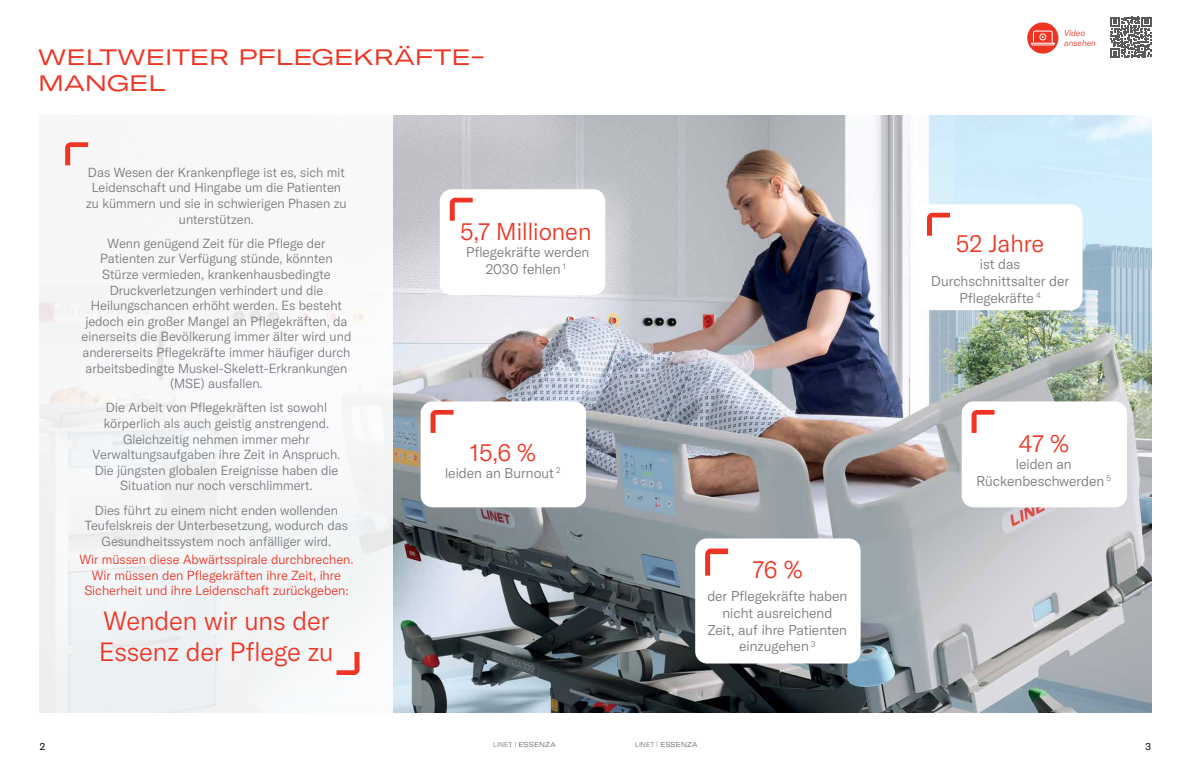
<style>
.page{position:relative;width:1191px;height:766px;background:#fff}
.page>*{position:absolute;margin:0;border:0;box-sizing:border-box;transform-origin:0 0}
.t1{font:300 26px/31.2px "GT America";color:#ee3524}
.t2{font:300 24px "GT America";color:#ee3524}
.t3{font:22px/26.4px "GT America Exp Rg";color:#ee3524}
.t4{font:300 14px/16.8px "GT America";color:#77787b;text-align:center}
.t5{font:300 13px/15.6px "GT America";color:#77787b;text-align:center}
.t6{font:300 13px/15.6px "GT America";color:#ee3524;text-align:center}
.t7{font:10px "GT America";color:#000}
.t8{font:italic 300 8.5px/10.2px "GT America";color:#ee3524}
.t9{font:expanded 7px "GT America";letter-spacing:.025em;color:#77787b}
.s1{font-weight:300;font-stretch:normal}
</style>
<div class="page">
<svg style="left:1110px;top:17px;width:41px;height:41px"></svg>
<div style="left:1027px;top:22px;width:31px;height:32px;background:#ee3524;border-radius:50%"></div>
<svg style="left:1030px;top:30px;width:25px;height:16px"></svg>
<div style="left:1039px;top:34px;width:7px;height:6px;border:1px solid #fff;border-radius:50%"></div>
<img style="left:393px;top:115px;width:758px;height:596px">
<div style="left:440px;top:189px;width:165px;height:106px;background:#fff;border-radius:12px"></div>
<svg style="left:450px;top:198px;width:23px;height:23px"></svg>
<div style="left:917px;top:204px;width:165px;height:106px;background:#fff;border-radius:12px"></div>
<svg style="left:927px;top:213px;width:23px;height:23px"></svg>
<div style="left:961px;top:401px;width:166px;height:106px;background:#fff;border-radius:12px"></div>
<svg style="left:971px;top:410px;width:23px;height:23px"></svg>
<div style="left:420px;top:401px;width:166px;height:106px;background:#fff;border-radius:12px"></div>
<svg style="left:430px;top:410px;width:23px;height:23px"></svg>
<div style="left:695px;top:538px;width:165px;height:125px;background:#fff;border-radius:12px"></div>
<svg style="left:705px;top:548px;width:23px;height:27px"></svg>
<div style="left:24px;top:109px;width:369px;height:614px;background:#f7f7f8"></div>
<svg style="left:336px;top:652px;width:23px;height:22px"></svg>
<svg style="left:65px;top:142px;width:23px;height:23px"></svg>
<h3 class="t3" style="left:38px;top:43px;width:448px">WELTWEITER PFLEGEKRÄFTE-<br>MANGEL</h3>
<p class="t5" style="left:86px;top:164px;width:262px">Das Wesen der Krankenpflege ist es, sich mit Leidenschaft und Hingabe um die Patienten zu kümmern und sie in schwierigen Phasen zu unterstützen.</p>
<p class="t5" style="left:82px;top:235px;width:271px">Wenn genügend Zeit für die Pflege der Patienten zur Verfügung stünde, könnten Stürze vermieden, krankenhausbedingte Druckverletzungen verhindert und die Heilungschancen erhöht werden. Es besteht jedoch ein großer Mangel an Pflegekräften, da einerseits die Bevölkerung immer älter wird und andererseits Pflegekräfte immer häufiger durch arbeitsbedingte Muskel-Skelett-Erkrankungen (MSE) ausfallen.</p>
<p class="t5" style="left:93px;top:400px;width:249px">Die Arbeit von Pflegekräften ist sowohl körperlich als auch geistig anstrengend.<br>Gleichzeitig nehmen immer mehr Verwaltungsaufgaben ihre Zeit in Anspruch.<br>Die jüngsten globalen Ereignisse haben die Situation nur noch verschlimmert.</p>
<p class="t5" style="left:85px;top:502px;width:265px">Dies führt zu einem nicht enden wollenden<br>Teufelskreis der Unterbesetzung, wodurch das<br>Gesundheitssystem noch anfälliger wird.</p>
<p class="t6" style="left:79px;top:551px;width:276px">Wir müssen diese Abwärtsspirale durchbrechen.<br>Wir müssen den Pflegekräften ihre Zeit, ihre<br>Sicherheit und ihre Leidenschaft zurückgeben:</p>
<h1 class="t1" style="left:99px;top:604px;width:236px">Wenden wir uns der<br>Essenz der Pflege zu</h1>
<h2 class="t2" style="left:460px;top:218px;width:132px">5,7 Millionen</h2>
<p class="t4" style="left:466px;top:244px;width:125px">Pflegekräfte werden<br>2030 fehlen <sup>1</sup></p>
<h2 class="t2" style="left:470px;top:438px;width:68px">15,6 %</h2>
<p class="t4" style="left:445px;top:464px;width:117px">leiden an Burnout <sup>2</sup></p>
<h2 class="t2" style="left:752px;top:555px;width:51px">76 %</h2>
<p class="t4" style="left:707px;top:587px;width:141px">der Pflegekräfte haben nicht ausreichend<br>Zeit, auf ihre Patienten einzugehen <sup>3</sup></p>
<p class="t8" style="left:1064px;top:28px;width:33px">Video ansehen</p>
<h2 class="t2" style="left:956px;top:229px;width:90px">52 Jahre</h2>
<p class="t4" style="left:931px;top:255px;width:139px">ist das<br>Durchschnittsalter der<br>Pflegekräfte <sup>4</sup></p>
<h2 class="t2" style="left:1018px;top:430px;width:52px">47 %</h2>
<p class="t4" style="left:976px;top:456px;width:136px">leiden an<br>Rückenbeschwerden <sup>5</sup></p>
<p class="t7" style="left:40px;top:740px;width:7px">2</p>
<p class="t9" style="left:493px;top:740px;width:64px"><span class="s1">LINET |</span> ESSENZA</p>
<p class="t9" style="left:635px;top:740px;width:64px"><span class="s1">LINET |</span> ESSENZA</p>
<p class="t7" style="left:1145px;top:740px;width:7px">3</p>
</div>
